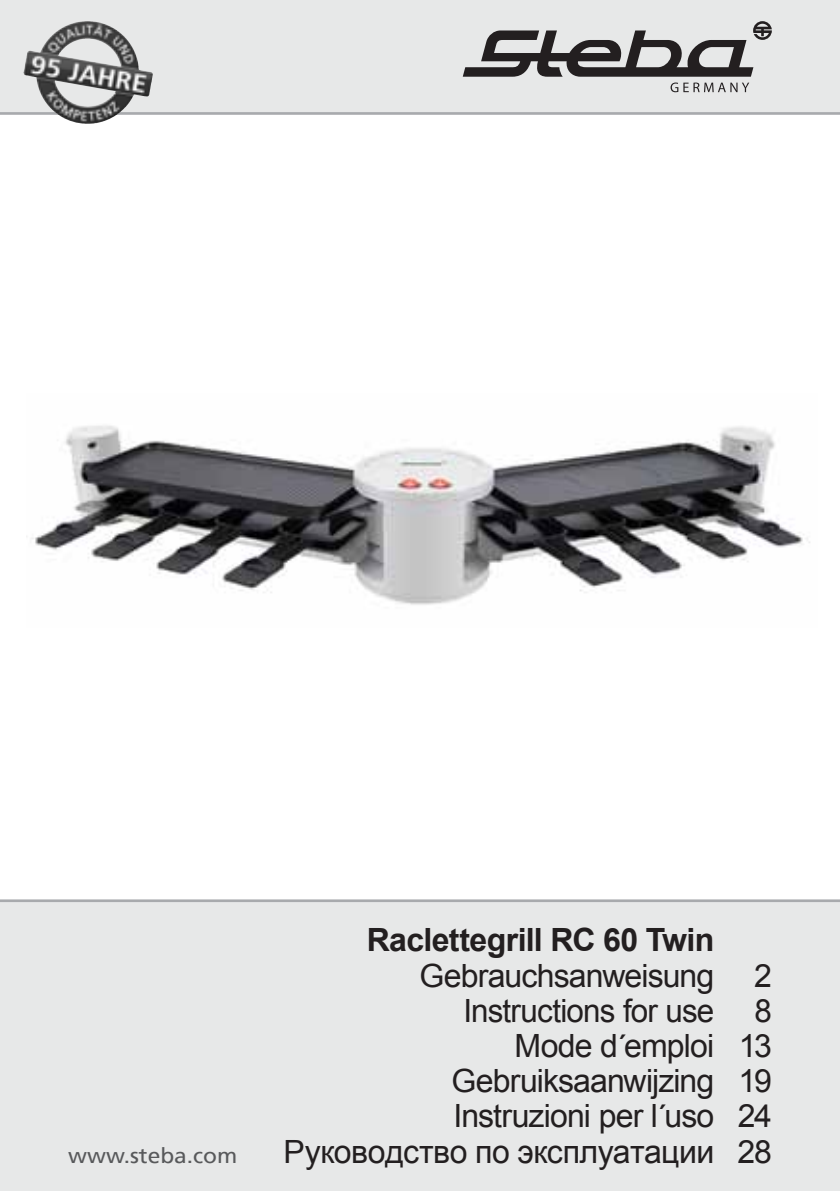
<style>
.page{position:relative;width:840px;height:1191px;background:#fff}
.page>*{position:absolute;margin:0;border:0;box-sizing:border-box;transform-origin:0 0}
.t1{font:32px/35.2px "Arial";letter-spacing:-.025em;color:#231f20;text-align:center}
.t2{font:700 32px "Arial";letter-spacing:-.02em;color:#231f20}
.t3{font:21.2px "Frutiger";color:#58595b;scale:1.07 1}
</style>
<div class="page">
<div style="left:0;top:900px;width:839px;height:291px;background:#e7e8e8"></div>
<hr style="left:0;top:899px;width:839px;height:3px;background:#a8aaad">
<div style="left:0;top:0;width:839px;height:113px;background:#e7e8e8"></div>
<hr style="left:0;top:112px;width:839px;height:3px;background:#a8aaad">
<svg style="left:670px;top:83px;width:78px;height:9px"></svg>
<svg style="left:462px;top:21px;width:309px;height:56px"></svg>
<img style="left:23px;top:21px;width:61px;height:76px">
<img style="left:31px;top:425px;width:779px;height:180px">
<p class="t3" style="left:68px;top:1146px;width:160px">www.steba.com</p>
<p class="t2" style="left:367px;top:928px;width:348px">Raclettegrill RC 60 Twin</p>
<p class="t1" style="left:419px;top:960px;width:353px">Gebrauchsanweisung 2<br>Instructions for use</p>
<p class="t1" style="left:283px;top:996px;width:489px;text-align:right">8<br>Mode d´emploi 13<br>Gebruiksaanwijzing 19<br>Instruzioni per l´uso 24<br>Руководство по эксплуатации 28</p>
</div>
